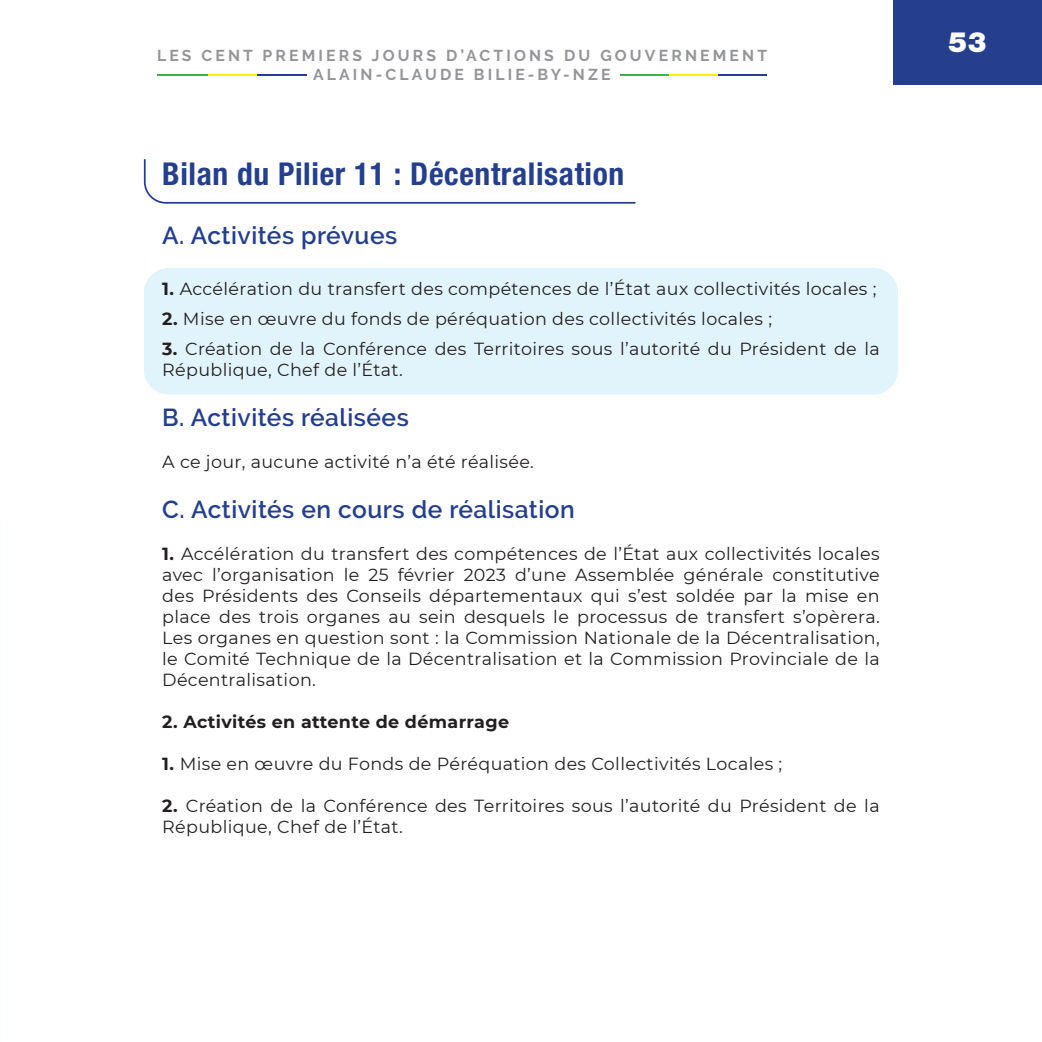
<style>
.page{position:relative;width:1042px;height:1042px;background:#fff}
.page>*{position:absolute;margin:0;border:0;box-sizing:border-box;transform-origin:0 0}
.Textes-titres{font:700 condensed 31.5px "Helvetica Neue LT Std";letter-spacing:.02em;color:#253f8e}
.t1{font:900 28px "Helvetica Neue LT Std";color:#fff}
.t2{font:600 24.5px "Raleway";letter-spacing:.02em;color:#253f8e}
.t3{font:17.5px/21px "Montserrat";letter-spacing:.02em;color:#231f20}
.t4{font:700 17.5px "Montserrat";letter-spacing:.02em;color:#231f20}
.t5{font:700 15.75px "Raleway";letter-spacing:.2em;color:#939598}
.s1{font-weight:700}
</style>
<div class="page">
<div style="left:893px;top:0;width:149px;height:84px;background:#253f8e"></div>
<hr style="left:158px;top:74px;width:50px;height:2px;background:#40ae49">
<hr style="left:208px;top:74px;width:49px;height:2px;background:#fff101">
<hr style="left:257px;top:74px;width:50px;height:2px;background:#253f8e">
<hr style="left:620px;top:74px;width:49px;height:2px;background:#40ae49">
<hr style="left:669px;top:74px;width:49px;height:2px;background:#fff101">
<hr style="left:718px;top:74px;width:49px;height:2px;background:#253f8e">
<div style="left:144px;top:268px;width:754px;height:126px;background:#e1f4fc;border-radius:25px"></div>
<svg style="left:143px;top:159px;width:493px;height:45px"></svg>
<p class="t5" style="left:157px;top:47px;width:611px">LES CENT PREMIERS JOURS D’ACTIONS DU GOUVERNEMENT</p>
<p class="t5" style="left:313px;top:65px;width:299px">ALAIN-CLAUDE BILIE-BY-NZE</p>
<p class="Textes-titres" style="left:162px;top:154px;width:463px">Bilan du Pilier 11 : Décentralisation</p>
<p class="t2" style="left:162px;top:221px;width:236px">A. Activités prévues</p>
<p class="t3" style="left:162px;top:278px;width:716px"><span class="s1">1.</span> Accélération du transfert des compétences de l’État aux collectivités locales ;</p>
<p class="t3" style="left:162px;top:307px;width:611px"><span class="s1">2.</span> Mise en œuvre du fonds de péréquation des collectivités locales ;</p>
<p class="t3" style="left:162px;top:337px;width:719px"><span class="s1">3.</span> Création de la Conférence des Territoires sous l’autorité du Président de la<br>République, Chef de l’État.</p>
<p class="t2" style="left:162px;top:403px;width:248px">B. Activités réalisées</p>
<p class="t3" style="left:162px;top:451px;width:373px">A ce jour, aucune activité n’a été réalisée.</p>
<p class="t2" style="left:162px;top:496px;width:414px">C. Activités en cours de réalisation</p>
<p class="t3" style="left:162px;top:543px;width:719px;text-align:justify"><span class="s1">1.</span> Accélération du transfert des compétences de l’État aux collectivités locales avec l’organisation le 25 février 2023 d’une Assemblée générale constitutive des Présidents des Conseils départementaux qui s’est soldée par la mise en place des trois organes au sein desquels le processus de transfert s’opèrera.<br>Les organes en question sont : la Commission Nationale de la Décentralisation, le Comité Technique de la Décentralisation et la Commission Provinciale de la Décentralisation.</p>
<p class="t4" style="left:162px;top:709px;width:348px">2. Activités en attente de démarrage</p>
<p class="t3" style="left:162px;top:753px;width:621px"><span class="s1">1.</span> Mise en œuvre du Fonds de Péréquation des Collectivités Locales ;</p>
<p class="t3" style="left:162px;top:795px;width:719px"><span class="s1">2.</span> Création de la Conférence des Territoires sous l’autorité du Président de la<br>République, Chef de l’État.</p>
<h2 class="t1" style="left:948px;top:25px;width:39px">53</h2>
</div>
